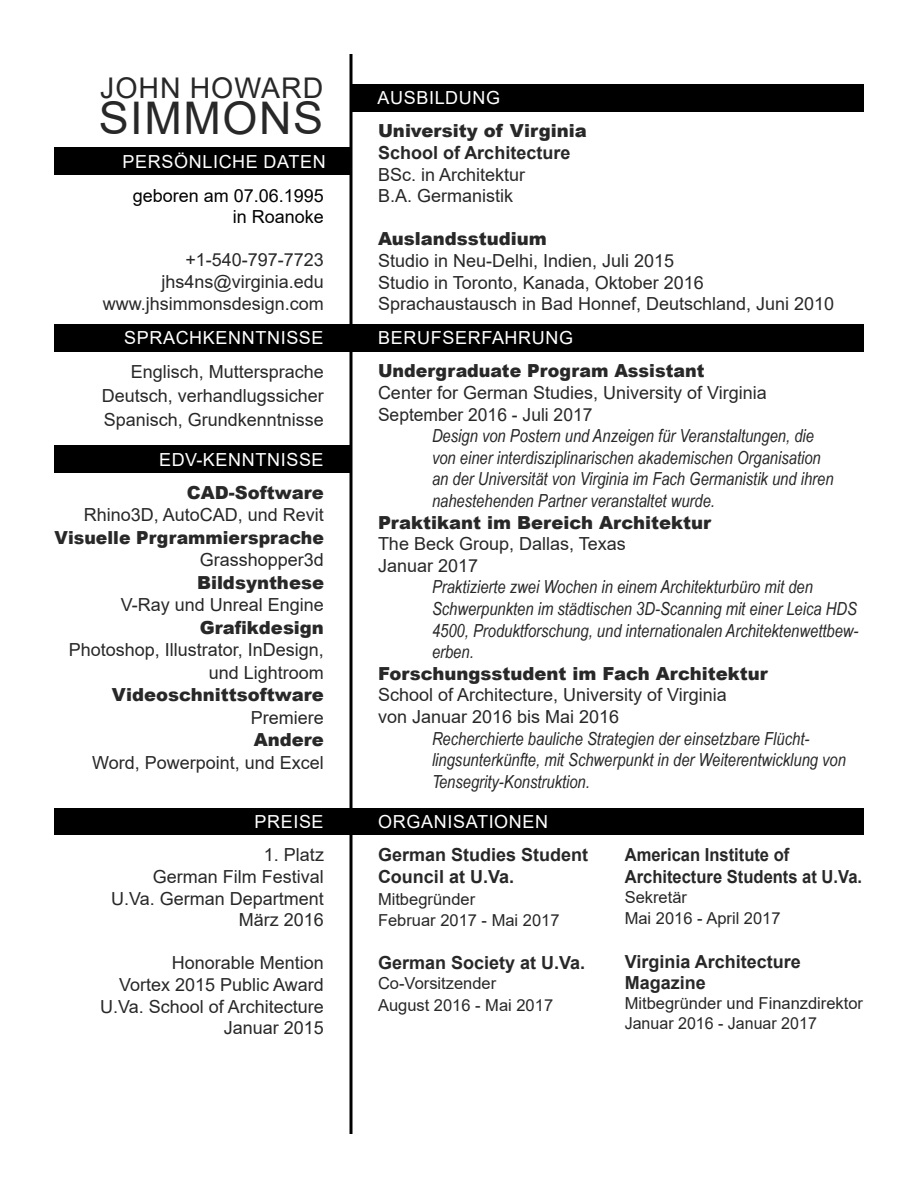
<style>
.page{position:relative;width:918px;height:1188px;background:#fff}
.page>*{position:absolute;margin:0;border:0;box-sizing:border-box;transform-origin:0 0}
.t1{font:45px "Arial";letter-spacing:.035em;color:#292829}
.t2{font:28.5px "Arial";letter-spacing:.035em;color:#292829}
.t3{font:18px/22.5px "Arial";color:#292829;text-align:right}
.t4{font:italic 18px/21.6px "Arial Narrow";color:#292829}
.t5{font:900 18px "Arial";color:#292829}
.t6{font:700 18px/21.6px "Arial";color:#292829}
.t7{font:18px "Arial";letter-spacing:.035em;color:#fff}
.t8{font:700 18px/21.6px "Arial";color:#292829;scale:.92 1}
.t9{font:18px "Arial";color:#000}
.t10{font:900 18px "Arial";color:#292829;scale:.96 1}
.t11{font:16.5px "Arial";color:#292829}
</style>
<div class="page">
<div style="left:54px;top:808px;width:810px;height:27px;background:#000"></div>
<div style="left:54px;top:324px;width:810px;height:28px;background:#000"></div>
<div style="left:54px;top:446px;width:297px;height:27px;background:#000"></div>
<div style="left:351px;top:84px;width:512px;height:28px;background:#000"></div>
<hr style="left:350px;top:54px;width:2px;height:1080px;background:#000">
<div style="left:54px;top:147px;width:296px;height:28px;background:#000"></div>
<p class="t2" style="left:100px;top:69px;width:225px">JOHN HOWARD</p>
<p class="t1" style="left:99px;top:88px;width:226px">SIMMONS</p>
<p class="t7" style="left:123px;top:149px;width:205px">PERSÖNLICHE DATEN</p>
<p class="t9" style="left:133px;top:183px;width:193px">geboren am 07.06.1995</p>
<p class="t9" style="left:233px;top:204px;width:93px">in Roanoke</p>
<p class="t3" style="left:185px;top:249px;width:140px">+1-540-797-7723</p>
<p class="t3" style="left:162px;top:270px;width:164px">jhs4ns@virginia.edu</p>
<p class="t3" style="left:103px;top:292px;width:223px">www.jhsimmonsdesign.com</p>
<p class="t7" style="left:378px;top:85px;width:124px">AUSBILDUNG</p>
<p class="t5" style="left:378px;top:118px;width:210px">University of Virginia</p>
<p class="t6" style="left:378px;top:142px;width:194px">School of Architecture</p>
<p class="t3" style="left:378px;top:163px;width:149px">BSc. in Architektur</p>
<p class="t3" style="left:378px;top:184px;width:137px">B.A. Germanistik</p>
<p class="t5" style="left:378px;top:226px;width:170px">Auslandsstudium</p>
<p class="t3" style="left:378px;top:249px;width:298px">Studio in Neu-Delhi, Indien, Juli 2015</p>
<p class="t3" style="left:378px;top:271px;width:327px">Studio in Toronto, Kanada, Oktober 2016</p>
<p class="t3" style="left:378px;top:292px;width:458px">Sprachaustausch in Bad Honnef, Deutschland, Juni 2010</p>
<p class="t7" style="left:124px;top:326px;width:201px">SPRACHKENNTNISSE</p>
<p class="t7" style="left:378px;top:325px;width:196px">BERUFSERFAHRUNG</p>
<p class="t3" style="left:131px;top:360px;width:195px">Englisch, Muttersprache</p>
<p class="t3" style="left:102px;top:384px;width:224px">Deutsch, verhandlugssicher</p>
<p class="t3" style="left:104px;top:408px;width:222px">Spanisch, Grundkenntnisse</p>
<p class="t7" style="left:159px;top:447px;width:166px">EDV-KENNTNISSE</p>
<p class="t5" style="left:187px;top:479px;width:139px">CAD-Software</p>
<p class="t3" style="left:84px;top:504px;width:242px">Rhino3D, AutoCAD, und Revit</p>
<p class="t10" style="left:54px;top:524px;width:282px">Visuelle Prgrammiersprache</p>
<p class="t3" style="left:200px;top:549px;width:126px">Grasshopper3d</p>
<p class="t5" style="left:197px;top:569px;width:129px">Bildsynthese</p>
<p class="t3" style="left:121px;top:594px;width:205px">V-Ray und Unreal Engine</p>
<p class="t5" style="left:200px;top:614px;width:126px">Grafikdesign</p>
<p class="t3" style="left:69px;top:639px;width:257px">Photoshop, Illustrator, InDesign, und Lightroom</p>
<p class="t5" style="left:112px;top:682px;width:214px">Videoschnittsoftware</p>
<p class="t3" style="left:251px;top:706px;width:75px">Premiere</p>
<p class="t5" style="left:254px;top:727px;width:72px">Andere</p>
<p class="t3" style="left:92px;top:751px;width:233px">Word, Powerpoint, und Excel</p>
<p class="t7" style="left:254px;top:810px;width:71px">PREISE</p>
<p class="t3" style="left:264px;top:844px;width:62px">1. Platz</p>
<p class="t3" style="left:153px;top:865px;width:173px">German Film Festival</p>
<p class="t3" style="left:111px;top:887px;width:214px">U.Va. German Department</p>
<p class="t3" style="left:239px;top:908px;width:87px">März 2016</p>
<p class="t3" style="left:172px;top:952px;width:154px">Honorable Mention</p>
<p class="t3" style="left:119px;top:973px;width:206px">Vortex 2015 Public Award</p>
<p class="t3" style="left:100px;top:995px;width:225px">U.Va. School of Architecture</p>
<p class="t3" style="left:224px;top:1016px;width:102px">Januar 2015</p>
<p class="t5" style="left:378px;top:358px;width:328px">Undergraduate Program Assistant</p>
<p class="t3" style="left:378px;top:381px;width:390px">Center for German Studies, University of Virginia</p>
<p class="t3" style="left:378px;top:403px;width:216px">September 2016 - Juli 2017</p>
<p class="t4" style="left:432px;top:425px;width:403px">Design von Postern und Anzeigen für Veranstaltungen, die von einer interdisziplinarischen akademischen Organisation an der Universität von Virginia im Fach Germanistik und ihren nahestehenden Partner veranstaltet wurde.</p>
<p class="t5" style="left:378px;top:509px;width:335px">Praktikant im Bereich Architektur</p>
<p class="t3" style="left:378px;top:532px;width:249px">The Beck Group, Dallas, Texas</p>
<p class="t3" style="left:378px;top:554px;width:102px">Januar 2017</p>
<p class="t4" style="left:432px;top:576px;width:428px">Praktizierte zwei Wochen in einem Architekturbüro mit den Schwerpunkten im städtischen 3D-Scanning mit einer Leica HDS 4500, Produktforschung, und internationalen Architektenwettbew&shy;erben.</p>
<p class="t5" style="left:378px;top:660px;width:391px">Forschungsstudent im Fach Architektur</p>
<p class="t3" style="left:378px;top:684px;width:350px">School of Architecture, University of Virginia</p>
<p class="t3" style="left:378px;top:705px;width:243px">von Januar 2016 bis Mai 2016</p>
<p class="t4" style="left:432px;top:727px;width:415px">Recherchierte bauliche Strategien der einsetzbare Flücht&shy;lingsunterkünfte, mit Schwerpunkt in der Weiterentwicklung von<br>Tensegrity-Konstruktion.</p>
<p class="t7" style="left:378px;top:809px;width:171px">ORGANISATIONEN</p>
<p class="t6" style="left:378px;top:844px;width:212px">German Studies Student<br>Council at U.Va.</p>
<p class="t11" style="left:378px;top:887px;width:99px">Mitbegründer</p>
<p class="t11" style="left:378px;top:909px;width:183px">Februar 2017 - Mai 2017</p>
<p class="t6" style="left:378px;top:952px;width:209px">German Society at U.Va.</p>
<p class="t11" style="left:378px;top:972px;width:120px">Co-Vorsitzender</p>
<p class="t11" style="left:378px;top:994px;width:177px">August 2016 - Mai 2017</p>
<p class="t8" style="left:625px;top:844px;width:260px">American Institute of<br>Architecture Students at U.Va.</p>
<p class="t11" style="left:625px;top:886px;width:64px">Sekretär</p>
<p class="t11" style="left:625px;top:907px;width:157px">Mai 2016 - April 2017</p>
<p class="t6" style="left:625px;top:951px;width:178px">Virginia Architecture<br>Magazine</p>
<p class="t11" style="left:625px;top:992px;width:240px">Mitbegründer und Finanzdirektor</p>
<p class="t11" style="left:625px;top:1012px;width:194px">Januar 2016 - Januar 2017</p>
</div>
